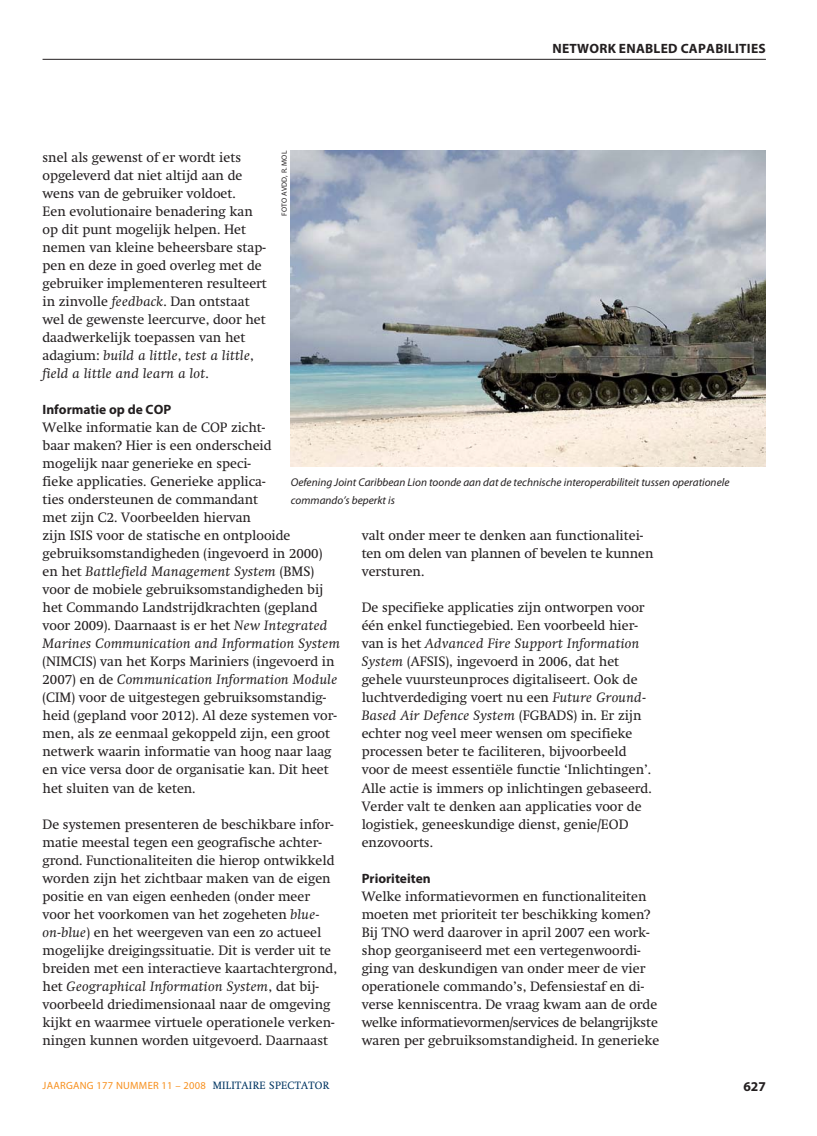
<style>
.page{position:relative;width:817px;height:1136px;background:#fff}
.page>*{position:absolute;margin:0;border:0;box-sizing:border-box;transform-origin:0 0}
.t1{font:13.5px/18px "Swift";color:#231f20}
.t2{font:700 13.5px "Myriad Pro";color:#231f20}
.t3{font:700 13.5px "Myriad Pro";letter-spacing:.02em;color:#231f20}
.t4{font:italic 11.25px/18px "Myriad Pro";color:#231f20}
.t5{font:10.5px "Myriad Pro";letter-spacing:.025em;color:#f7901e}
.t6{font:7.5px "Myriad Pro";letter-spacing:.02em;color:#231f20}
.s1{font-style:italic}
.s2{font-family:"Swift";color:#003562}
</style>
<div class="page">
<hr style="left:43px;top:59px;width:722px;height:1px;background:#231f20">
<img style="left:291px;top:151px;width:474px;height:315px">
<p class="t3" style="left:552px;top:43px;width:215px">NETWORK ENABLED CAPABILITIES</p>
<p class="t6" style="left:281px;top:216px;width:66px;rotate:-90deg">FOTO AVDD, R. MOL</p>
<p class="t1" style="left:43px;top:150px;width:226px">snel als gewenst of er wordt iets opgeleverd dat niet altijd aan de wens van de gebruiker voldoet.<br>Een evolutionaire benadering kan op dit punt mogelijk helpen. Het nemen van kleine beheersbare stap&shy;pen en deze in goed overleg met de gebruiker implementeren resulteert in zinvolle <span class="s1">feedback</span>. Dan ontstaat wel de gewenste leercurve, door het daadwerkelijk toepassen van het adagium: <span class="s1">build a little</span>, <span class="s1">test a little</span>, <span class="s1">field a little and learn a lot</span>.</p>
<p class="t2" style="left:43px;top:404px;width:130px">Informatie op de COP</p>
<p class="t1" style="left:43px;top:420px;width:299px">Welke informatie kan de COP zicht-<br>baar maken? Hier is een onderscheid<br>mogelijk naar generieke en speci-<br>fieke applicaties. Generieke applica-<br>ties ondersteunen de commandant<br>met zijn C2. Voorbeelden hiervan<br>zijn ISIS voor de statische en ontplooide gebruiksomstandigheden (ingevoerd in 2000) en het <span class="s1">Battlefield Management System</span> (BMS) voor de mobiele gebruiksomstandigheden bij het Commando Landstrijdkrachten (gepland voor 2009). Daarnaast is er het <span class="s1">New Integrated Marines Communication and Information System</span></p>
<p class="t1" style="left:43px;top:654px;width:296px">(NIMCIS) van het Korps Mariniers (ingevoerd in 2007) en de <span class="s1">Communication Information Module </span>(CIM) voor de uitgestegen gebruiksomstandig&shy;heid (gepland voor 2012). Al deze systemen vor&shy;men, als ze eenmaal gekoppeld zijn, een groot netwerk waarin informatie van hoog naar laag en vice versa door de organisatie kan. Dit heet het sluiten van de keten.</p>
<p class="t1" style="left:43px;top:816px;width:296px">De systemen presenteren de beschikbare infor&shy;matie meestal tegen een geografische achter&shy;grond. Functionaliteiten die hierop ontwikkeld worden zijn het zichtbaar maken van de eigen positie en van eigen eenheden (onder meer voor het voorkomen van het zogeheten <span class="s1">blue&shy;on-blue</span>) en het weergeven van een zo actueel mogelijke dreigingssituatie. Dit is verder uit te breiden met een interactieve kaartachtergrond, het <span class="s1">Geographical Information System</span>, dat bij&shy;voorbeeld driedimensionaal naar de omgeving kijkt en waarmee virtuele operationele verken&shy;ningen kunnen worden uitgevoerd. Daarnaast</p>
<p class="t4" style="left:291px;top:474px;width:440px">Oefening Joint Caribbean Lion toonde aan dat de technische interoperabiliteit tussen operationele commando’s beperkt is</p>
<p class="t1" style="left:361px;top:528px;width:293px">valt onder meer te denken aan functionalitei&shy;ten om delen van plannen of bevelen te kunnen versturen.</p>
<p class="t1" style="left:361px;top:600px;width:291px">De specifieke applicaties zijn ontworpen voor één enkel functiegebied. Een voorbeeld hier&shy;van is het <span class="s1">Advanced Fire Support Information System</span> (AFSIS), ingevoerd in 2006, dat het gehele vuursteunproces digitaliseert. Ook de luchtverdediging voert nu een <span class="s1">Future Ground-Based Air Defence System</span> (FGBADS) in. Er zijn echter nog veel meer wensen om specifieke processen beter te faciliteren, bijvoorbeeld voor de meest essentiële functie ‘Inlichtingen’.<br>Alle actie is immers op inlichtingen gebaseerd.<br>Verder valt te denken aan applicaties voor de logistiek, geneeskundige dienst, genie/EOD enzovoorts.</p>
<p class="t2" style="left:361px;top:872px;width:71px">Prioriteiten</p>
<p class="t1" style="left:361px;top:888px;width:299px">Welke informatievormen en functionaliteiten moeten met prioriteit ter beschikking komen?<br>Bij TNO werd daarover in april 2007 een work&shy;shop georganiseerd met een vertegenwoordi&shy;ging van deskundigen van onder meer de vier operationele commando’s, Defensiestaf en di&shy;verse kenniscentra. De vraag kwam aan de orde welke informatievormen/services de belangrijkste waren per gebruiksomstandigheid. In generieke</p>
<p class="t5" style="left:43px;top:1080px;width:288px">JAARGANG 177 NUMMER 11 – 2008 <span class="s2">MILITAIRE SPECTATOR</span></p>
<p class="t2" style="left:743px;top:1081px;width:24px">627</p>
</div>
